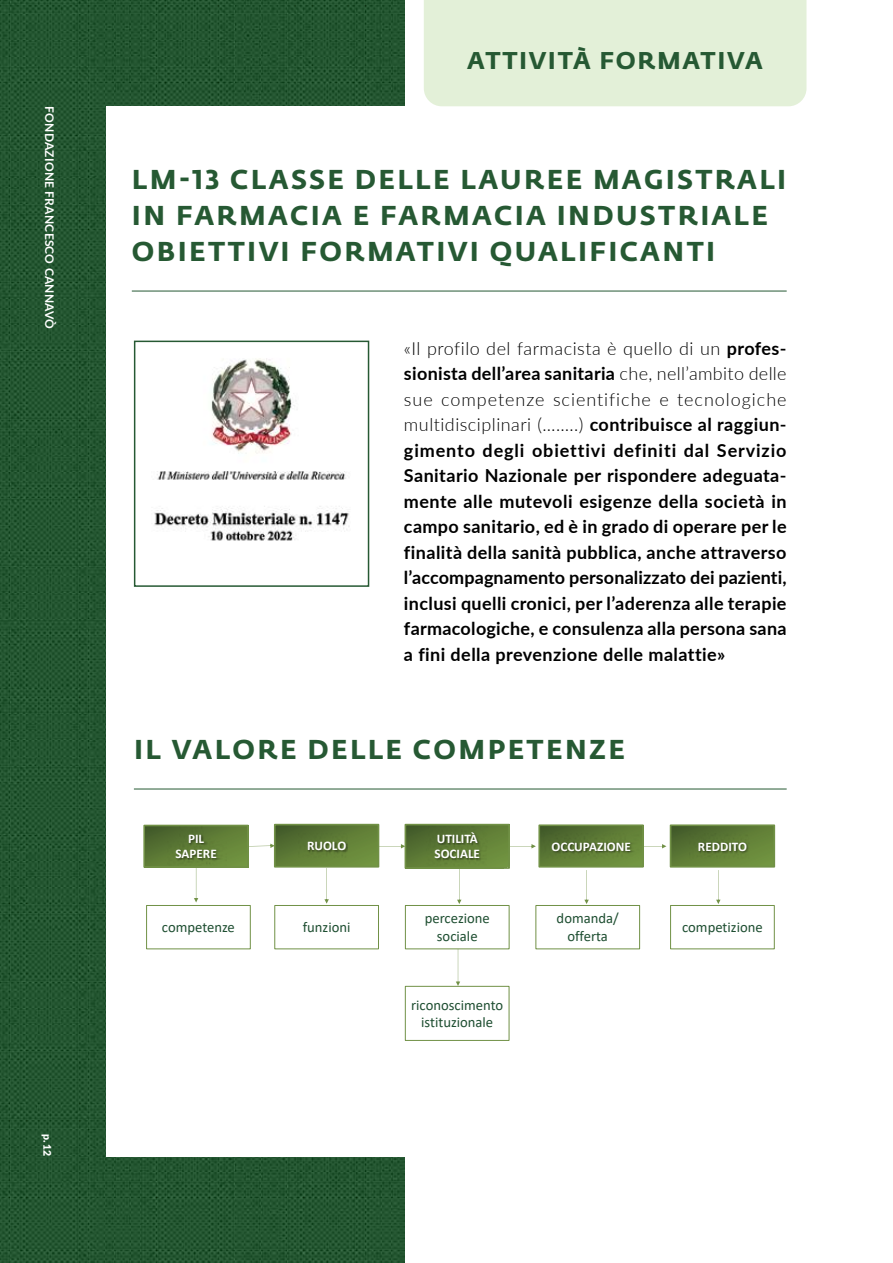
<style>
.page{position:relative;width:893px;height:1263px;background:#fff}
.page>*{position:absolute;margin:0;border:0;box-sizing:border-box;transform-origin:0 0}
.t1{font:700 27px/36px "Fedra Sans Pro";letter-spacing:.09em;color:#265933}
.t2{font:700 24px "Fedra Sans Pro";letter-spacing:.07em;color:#265933}
.t3{font:700 18px/25.5px "Lato";letter-spacing:.025em;color:#000;text-align:justify}
.t4{font:14.7px/17.5px "Calibri";color:#1e4e31;text-align:center}
.t5{font:700 13.2px/15.5px "Calibri";color:#fff;text-align:center}
.t6{font:700 12px "Lato";letter-spacing:.02em;color:#fff}
.t7{font:900 10.5px "Lato";color:#fff}
.s1{font-weight:300}
</style>
<div class="page">
<img style="left:0;top:0;width:404px;height:1263px">
<div style="left:106px;top:106px;width:681px;height:1051px;background:#fff"></div>
<div style="left:424px;top:0;width:382px;height:106px;background:#e3f0d8"></div>
<hr style="left:132px;top:291px;width:655px;height:1px;background:#265933">
<hr style="left:134px;top:789px;width:653px;height:1px;background:#265933">
<img style="left:154px;top:358px;width:196px;height:183px">
<div style="left:134px;top:341px;width:235px;height:246px;border:2px solid #265933"></div>
<svg style="left:146px;top:828px;width:100px;height:37px"></svg>
<div style="left:143px;top:825px;width:106px;height:43px;border:2px solid #719146"></div>
<img style="left:180px;top:826px;width:34px;height:15px">
<img style="left:167px;top:841px;width:59px;height:27px">
<svg style="left:277px;top:827px;width:99px;height:37px"></svg>
<div style="left:274px;top:824px;width:105px;height:43px;border:2px solid #719146"></div>
<img style="left:299px;top:833px;width:57px;height:31px">
<svg style="left:408px;top:827px;width:99px;height:39px"></svg>
<div style="left:405px;top:824px;width:105px;height:45px;border:2px solid #719146"></div>
<img style="left:428px;top:826px;width:63px;height:30px">
<img style="left:426px;top:841px;width:64px;height:28px">
<svg style="left:541px;top:827px;width:100px;height:37px"></svg>
<div style="left:538px;top:824px;width:106px;height:43px;border:2px solid #719146"></div>
<img style="left:543px;top:834px;width:98px;height:30px">
<svg style="left:673px;top:827px;width:99px;height:37px"></svg>
<div style="left:670px;top:824px;width:105px;height:43px;border:2px solid #719146"></div>
<img style="left:690px;top:834px;width:67px;height:30px">
<svg style="left:194px;top:867px;width:4px;height:35px"></svg>
<div style="left:146px;top:905px;width:105px;height:44px;border:1px solid #719146"></div>
<div style="left:274px;top:905px;width:105px;height:44px;border:1px solid #719146"></div>
<div style="left:405px;top:905px;width:104px;height:44px;border:1px solid #719146"></div>
<div style="left:536px;top:905px;width:104px;height:44px;border:1px solid #719146"></div>
<svg style="left:324px;top:868px;width:5px;height:36px"></svg>
<svg style="left:457px;top:867px;width:4px;height:37px"></svg>
<svg style="left:584px;top:870px;width:5px;height:34px"></svg>
<svg style="left:716px;top:870px;width:4px;height:34px"></svg>
<div style="left:670px;top:905px;width:105px;height:44px;border:1px solid #719146"></div>
<div style="left:405px;top:986px;width:104px;height:55px;border:1px solid #719146"></div>
<svg style="left:248px;top:844px;width:27px;height:4px"></svg>
<svg style="left:379px;top:844px;width:26px;height:4px"></svg>
<svg style="left:509px;top:844px;width:27px;height:4px"></svg>
<svg style="left:640px;top:844px;width:26px;height:4px"></svg>
<svg style="left:456px;top:949px;width:4px;height:37px"></svg>
<p class="t6" style="left:58px;top:106px;width:224px;rotate:90deg">FONDAZIONE FRANCESCO CANNAVÒ</p>
<p class="t7" style="left:55px;top:1134px;width:24px;rotate:90deg">p. 12</p>
<h2 class="t2" style="left:468px;top:41px;width:297px">ATTIVITÀ FORMATIVA</h2>
<h1 class="t1" style="left:132px;top:159px;width:656px">LM-13 CLASSE DELLE LAUREE MAGISTRALI<br>IN FARMACIA E FARMACIA INDUSTRIALE<br>OBIETTIVI FORMATIVI QUALIFICANTI</h1>
<p class="t3" style="left:404px;top:335px;width:384px"><span class="s1">«Il profilo del farmacista è quello di un</span> profes&shy;sionista dell’area sanitaria <span class="s1">che, nell’ambito delle sue competenze scientifiche e tecnologiche multidisciplinari (……..)</span> contribuisce al raggiun&shy;gimento degli obiettivi definiti dal Servizio Sanitario Nazionale per rispondere adeguata&shy;mente alle mutevoli esigenze della società in campo sanitario, ed è in grado di operare per le finalità della sanità pubblica, anche attraverso l’accompagnamento personalizzato dei pazienti, inclusi quelli cronici, per l’aderenza alle terapie farmacologiche, e consulenza alla persona sana a fini della prevenzione delle malattie»</p>
<h1 class="t1" style="left:134px;top:729px;width:492px">IL VALORE DELLE COMPETENZE</h1>
<p class="t5" style="left:175px;top:830px;width:43px">PIL<br>SAPERE</p>
<p class="t5" style="left:307px;top:838px;width:41px">RUOLO</p>
<p class="t5" style="left:435px;top:831px;width:47px;text-align:left">UTILITÀ<br>SOCIALE</p>
<p class="t5" style="left:551px;top:838px;width:81px">OCCUPAZIONE</p>
<p class="t5" style="left:698px;top:838px;width:50px">REDDITO</p>
<p class="t4" style="left:162px;top:918px;width:74px">competenze</p>
<p class="t4" style="left:303px;top:918px;width:49px">funzioni</p>
<p class="t4" style="left:425px;top:909px;width:67px">percezione sociale</p>
<p class="t4" style="left:557px;top:909px;width:64px">domanda/ offerta</p>
<p class="t4" style="left:682px;top:918px;width:82px">competizione</p>
<p class="t4" style="left:411px;top:996px;width:94px">riconoscimento istituzionale</p>
</div>
